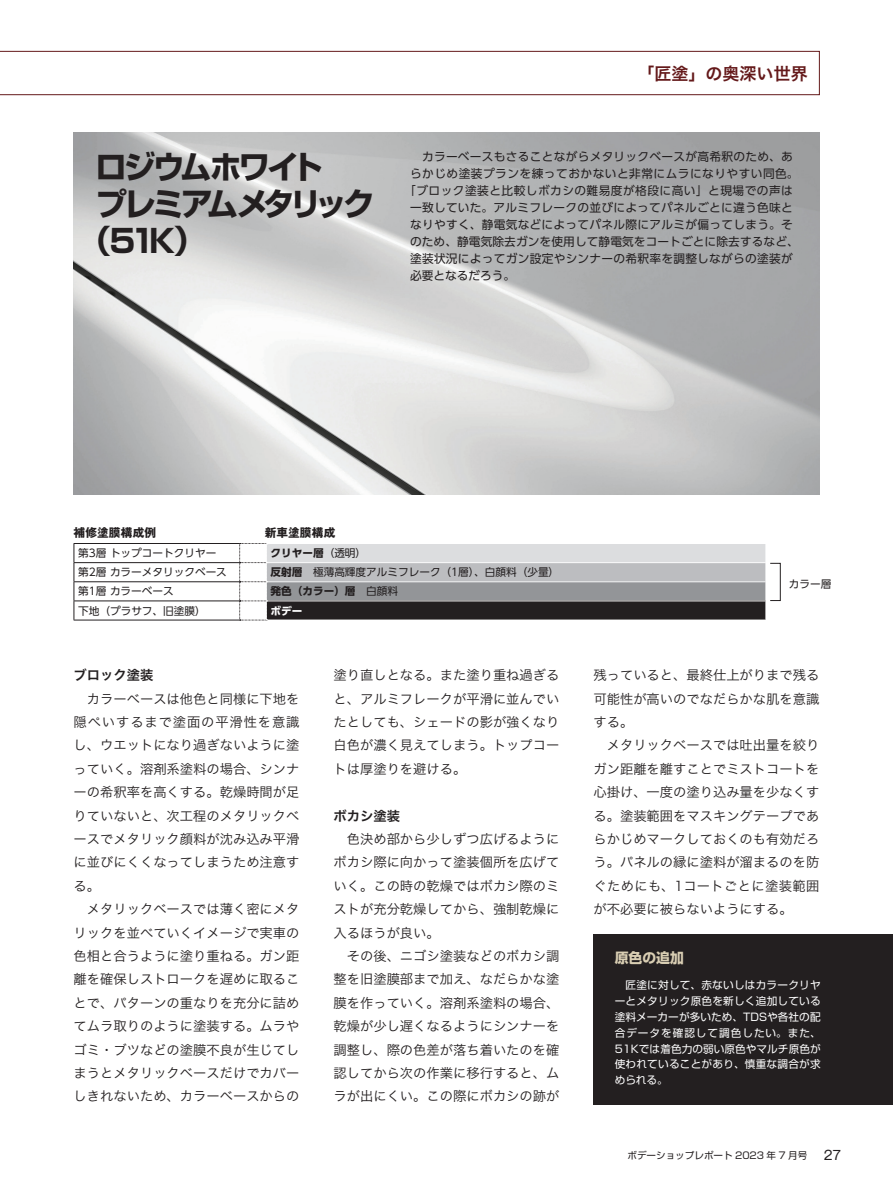
<style>
.page{position:relative;width:893px;height:1191px;background:#fff}
.page>*{position:absolute;margin:0;border:0;box-sizing:border-box;transform-origin:0 0}
.t1{font:700 31.95px "Shin Go Pro";letter-spacing:-.12em;color:#231f20}
.t2{font:700 31.95px "Shin Go Pro";letter-spacing:-.1em;color:#231f20}
.t3{font:16.95px "Hira Kaku Pro W6";color:#64191a}
.t4{font:700 13.8px "Shin Go Pro";color:#d9ceb3}
.t5{font:13.35px/23.4px "Hira Kaku Pro W3";color:#231f20}
.t6{font:13.35px "Hira Kaku Pro W6";color:#231f20}
.t7{font:12.75px "Gothic MB101 Pro";color:#231f20}
.t8{font:11.7px "UD Shin Go Pro";letter-spacing:.025em;color:#231f20}
.t9{font:700 11.7px "Gothic MB101 Pro";letter-spacing:.01em;color:#231f20}
.t10{font:11.7px "UD Shin Go Pro";color:#231f20}
.t11{font:10.65px/15.9px "Shin Go Pro";letter-spacing:.005em;color:#fff;text-align:justify}
.t12{font:10.65px "UD Shin Go Pro";color:#231f20}
.t13{font:700 10.65px "UD Shin Go Pro";color:#231f20}
.t14{font:700 10.65px "UD Shin Go Pro";color:#fff}
.t15{font:9.6px "Shin Go Pro";color:#231f20}
.s1{font-weight:400}
.s2{font-weight:700}
</style>
<div class="page">
<svg style="left:0;top:51px;width:820px;height:44px"></svg>
<img style="left:74px;top:133px;width:745px;height:361px">
<div style="left:266px;top:543px;width:500px;height:19px;background:#dcdddf"></div>
<div style="left:266px;top:562px;width:500px;height:20px;background:#bcbdc0"></div>
<div style="left:266px;top:582px;width:500px;height:19px;background:#939598"></div>
<div style="left:266px;top:601px;width:500px;height:19px;background:#231f20"></div>
<hr style="left:74px;top:543px;width:165px;height:1px;background:#231f20">
<hr style="left:74px;top:562px;width:165px;height:1px;background:#231f20">
<hr style="left:74px;top:581px;width:165px;height:1px;background:#231f20">
<hr style="left:74px;top:600px;width:165px;height:1px;background:#231f20">
<svg style="left:74px;top:544px;width:1px;height:76px"></svg>
<hr style="left:74px;top:620px;width:165px;height:1px;background:#231f20">
<hr style="left:266px;top:543px;width:500px;height:1px;background:#fff">
<hr style="left:267px;top:562px;width:499px;height:1px;background:#fff">
<hr style="left:267px;top:581px;width:499px;height:1px;background:#fff">
<hr style="left:267px;top:600px;width:499px;height:1px;background:#fff">
<svg style="left:239px;top:543px;width:28px;height:78px"></svg>
<div style="left:770px;top:563px;width:11px;height:38px;border:1px solid #231f20"></div>
<div style="left:593px;top:934px;width:300px;height:171px;background:#231f20"></div>
<h1 class="t2" style="left:95px;top:141px;width:229px">ロジウムホワイト</h1>
<h1 class="t1" style="left:95px;top:179px;width:281px">プレミアムメタリック</h1>
<h1 class="t1" style="left:79px;top:216px;width:127px">（51K）</h1>
<p class="t3" style="left:638px;top:58px;width:172px">「匠塗」の奥深い世界</p>
<p class="t8" style="left:410px;top:147px;width:384px">　カラーベースもさることながらメタリックベースが高希釈のため、あ</p>
<p class="t8" style="left:410px;top:164px;width:390px">らかじめ塗装プランを練っておかないと非常にムラになりやすい同色。</p>
<p class="t8" style="left:404px;top:181px;width:390px">「ブロック塗装と比較しボカシの難易度が格段に高い」と現場での声は</p>
<p class="t8" style="left:410px;top:198px;width:384px">一致していた。アルミフレークの並びによってパネルごとに違う色味と</p>
<p class="t8" style="left:410px;top:215px;width:384px">なりやすく、静電気などによってパネル際にアルミが偏ってしまう。そ</p>
<p class="t8" style="left:410px;top:232px;width:390px">のため、静電気除去ガンを使用して静電気をコートごとに除去するなど、</p>
<p class="t8" style="left:410px;top:249px;width:384px">塗装状況によってガン設定やシンナーの希釈率を調整しながらの塗装が</p>
<p class="t10" style="left:410px;top:266px;width:107px">必要となるだろう。</p>
<p class="t9" style="left:74px;top:522px;width:84px">補修塗膜構成例</p>
<p class="t9" style="left:265px;top:522px;width:72px">新車塗膜構成</p>
<p class="t12" style="left:78px;top:544px;width:140px">第3層 トップコートクリヤー</p>
<p class="t13" style="left:271px;top:544px;width:97px">クリヤー層<span class="s1">（透明）</span></p>
<p class="t12" style="left:78px;top:563px;width:150px">第2層 カラーメタリックベース</p>
<p class="t12" style="left:271px;top:563px;width:290px"><span class="s2">反射層</span>　極薄高輝度アルミフレーク（1層）、白顔料（少量）</p>
<p class="t12" style="left:78px;top:583px;width:97px">第1層 カラーベース</p>
<p class="t13" style="left:271px;top:582px;width:129px">発色（カラー）層<span class="s1">　白顔料</span></p>
<p class="t12" style="left:78px;top:602px;width:129px">下地（プラサフ、旧塗膜）</p>
<p class="t14" style="left:271px;top:602px;width:33px">ボデー</p>
<p class="t6" style="left:74px;top:663px;width:81px">ブロック塗装</p>
<p class="t5" style="left:74px;top:686px;width:227px">　カラーベースは他色と同様に下地を隠ぺいするまで塗面の平滑性を意識し、ウエットになり過ぎないように塗っていく。溶剤系塗料の場合、シンナーの希釈率を高くする。乾燥時間が足りていないと、次工程のメタリックベースでメタリック顔料が沈み込み平滑に並びにくくなってしまうため注意する。<br>　メタリックベースでは薄く密にメタリックを並べていくイメージで実車の色相と合うように塗り重ねる。ガン距離を確保しストロークを遅めに取ることで、パターンの重なりを充分に詰めてムラ取りのように塗装する。ムラやゴミ・ブツなどの塗膜不良が生じてしまうとメタリックベースだけでカバーしきれないため、カラーベースからの</p>
<p class="t5" style="left:334px;top:662px;width:227px;text-align:justify">塗り直しとなる。また塗り重ね過ぎると、アルミフレークが平滑に並んでいたとしても、シェードの影が強くなり白色が濃く見えてしまう。トップコートは厚塗りを避ける。</p>
<p class="t6" style="left:334px;top:803px;width:68px">ボカシ塗装</p>
<p class="t5" style="left:334px;top:826px;width:227px">　色決め部から少しずつ広げるようにボカシ際に向かって塗装個所を広げていく。この時の乾燥ではボカシ際のミストが充分乾燥してから、強制乾燥に入るほうが良い。<br>　その後、ニゴシ塗装などのボカシ調整を旧塗膜部まで加え、なだらかな塗膜を作っていく。溶剤系塗料の場合、乾燥が少し遅くなるようにシンナーを調整し、際の色差が落ち着いたのを確認してから次の作業に移行すると、ムラが出にくい。この際にボカシの跡が</p>
<p class="t12" style="left:789px;top:575px;width:44px">カラー層</p>
<p class="t5" style="left:593px;top:662px;width:227px">残っていると、最終仕上がりまで残る可能性が高いのでなだらかな肌を意識する。<br>　メタリックベースでは吐出量を絞りガン距離を離すことでミストコートを心掛け、一度の塗り込み量を少なくする。塗装範囲をマスキングテープであらかじめマークしておくのも有効だろう。パネルの縁に塗料が溜まるのを防ぐためにも、1コートごとに塗装範囲が不必要に被らないようにする。</p>
<p class="t4" style="left:615px;top:946px;width:71px">原色の追加</p>
<p class="t11" style="left:615px;top:975px;width:208px">　匠塗に対して、赤ないしはカラークリヤーとメタリック原色を新しく追加している塗料メーカーが多いため、TDSや各社の配合データを確認して調色したい。また、51Kでは着色力の弱い原色やマルチ原色が使われていることがあり、慎重な調合が求められる。</p>
<p class="t15" style="left:627px;top:1147px;width:181px">ボデーショップレポート 2023 年 7 月号</p>
<p class="t7" style="left:824px;top:1144px;width:19px">27</p>
</div>
